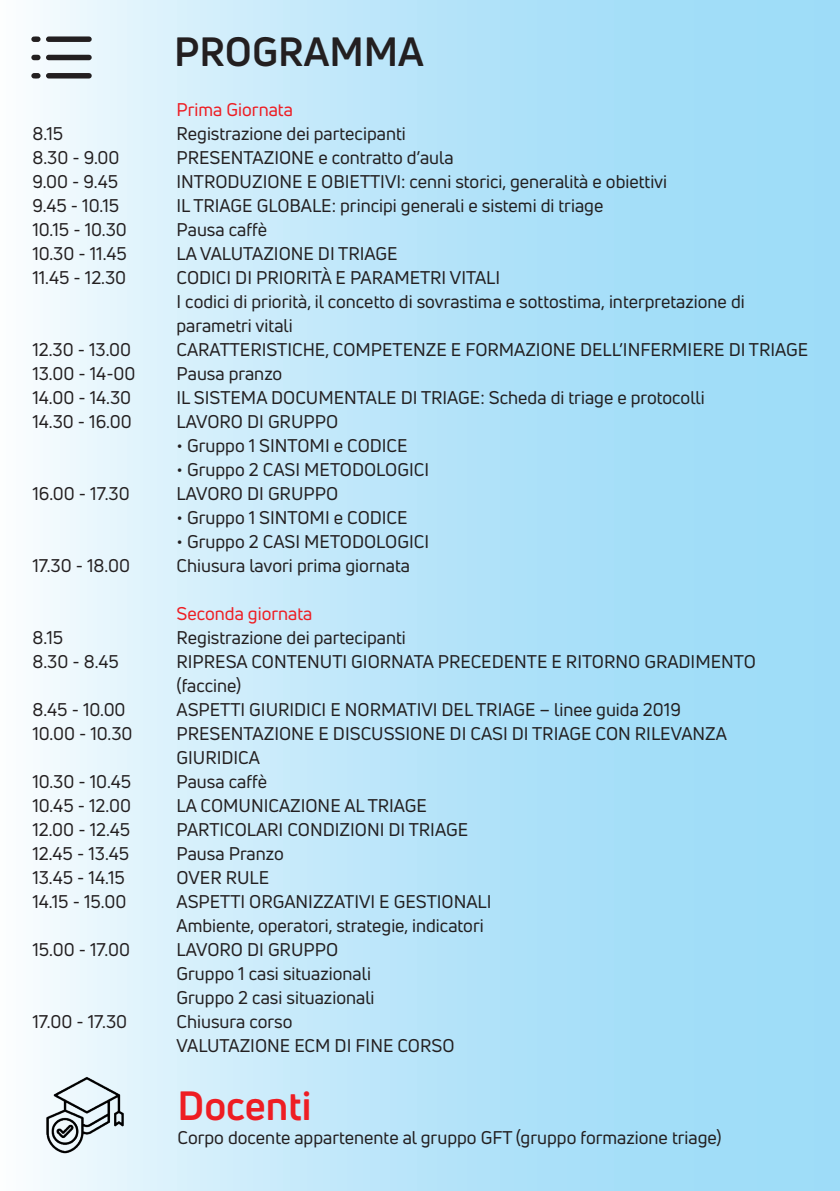
<style>
.page{position:relative;width:840px;height:1191px;background:#fff}
.page>*{position:absolute;margin:0;border:0;box-sizing:border-box;transform-origin:0 0}
.t1{font:700 40px "Uni Neue";color:#231f20}
.t2{font:700 40px "Uni Neue";color:#ee1d23}
.t3{font:18px/24px "Uni Neue";color:#231f20}
.t4{font:18px "Uni Neue";color:#ee1d23}
</style>
<div class="page">
<div style="left:0;top:0;width:839px;height:1191px;background:linear-gradient(to right,#eef8fd,#8fd7f7)"></div>
<img style="left:45px;top:1075px;width:79px;height:79px">
<svg style="left:31px;top:55px;width:61px;height:5px"></svg>
<svg style="left:31px;top:36px;width:61px;height:6px"></svg>
<svg style="left:31px;top:73px;width:61px;height:6px"></svg>
<h1 class="t1" style="left:174px;top:27px;width:251px">PROGRAMMA</h1>
<p class="t4" style="left:176px;top:98px;width:118px">Prima Giornata</p>
<p class="t3" style="left:32px;top:121px;width:32px">8.15</p>
<p class="t3" style="left:176px;top:121px;width:231px">Registrazione dei partecipanti</p>
<p class="t3" style="left:32px;top:145px;width:89px">8.30 - 9.00</p>
<p class="t3" style="left:176px;top:145px;width:278px">PRESENTAZIONE e contratto d’aula</p>
<p class="t3" style="left:32px;top:169px;width:87px">9.00 - 9.45</p>
<p class="t3" style="left:176px;top:169px;width:492px">INTRODUZIONE E OBIETTIVI: cenni storici, generalità e obiettivi</p>
<p class="t3" style="left:32px;top:193px;width:88px">9.45 - 10.15</p>
<p class="t3" style="left:176px;top:193px;width:428px">IL TRIAGE GLOBALE: principi generali e sistemi di triage</p>
<p class="t3" style="left:32px;top:217px;width:96px">10.15 - 10.30</p>
<p class="t3" style="left:176px;top:217px;width:92px">Pausa caffè</p>
<p class="t3" style="left:32px;top:241px;width:96px">10.30 - 11.45</p>
<p class="t3" style="left:176px;top:241px;width:222px">LA VALUTAZIONE DI TRIAGE</p>
<p class="t3" style="left:32px;top:265px;width:95px">11.45 - 12.30</p>
<p class="t3" style="left:176px;top:265px;width:569px">CODICI DI PRIORITÀ E PARAMETRI VITALI<br>I codici di priorità, il concetto di sovrastima e sottostima, interpretazione di parametri vitali</p>
<p class="t3" style="left:32px;top:337px;width:100px">12.30 - 13.00</p>
<p class="t3" style="left:176px;top:337px;width:633px">CARATTERISTICHE, COMPETENZE E FORMAZIONE DELL’INFERMIERE DI TRIAGE</p>
<p class="t3" style="left:32px;top:361px;width:105px">13.00 - 14-00</p>
<p class="t3" style="left:176px;top:361px;width:107px">Pausa pranzo</p>
<p class="t3" style="left:32px;top:385px;width:100px">14.00 - 14.30</p>
<p class="t3" style="left:176px;top:385px;width:529px">IL SISTEMA DOCUMENTALE DI TRIAGE: Scheda di triage e protocolli</p>
<p class="t3" style="left:32px;top:409px;width:101px">14.30 - 16.00</p>
<p class="t3" style="left:176px;top:409px;width:163px">LAVORO DI GRUPPO</p>
<p class="t3" style="left:176px;top:433px;width:232px">• Gruppo 1 SINTOMI e CODICE</p>
<p class="t3" style="left:176px;top:457px;width:254px">• Gruppo 2 CASI METODOLOGICI</p>
<p class="t3" style="left:32px;top:481px;width:99px">16.00 - 17.30</p>
<p class="t3" style="left:176px;top:481px;width:163px">LAVORO DI GRUPPO</p>
<p class="t3" style="left:176px;top:505px;width:232px">• Gruppo 1 SINTOMI e CODICE</p>
<p class="t3" style="left:176px;top:529px;width:254px">• Gruppo 2 CASI METODOLOGICI</p>
<p class="t3" style="left:32px;top:553px;width:99px">17.30 - 18.00</p>
<p class="t3" style="left:176px;top:553px;width:235px">Chiusura lavori prima giornata</p>
<p class="t4" style="left:176px;top:602px;width:137px">Seconda giornata</p>
<p class="t3" style="left:32px;top:625px;width:32px">8.15</p>
<p class="t3" style="left:176px;top:625px;width:231px">Registrazione dei partecipanti</p>
<p class="t3" style="left:32px;top:649px;width:88px">8.30 - 8.45</p>
<p class="t3" style="left:176px;top:649px;width:580px">RIPRESA CONTENUTI GIORNATA PRECEDENTE E RITORNO GRADIMENTO (faccine)</p>
<p class="t3" style="left:32px;top:697px;width:95px">8.45 - 10.00</p>
<p class="t3" style="left:176px;top:697px;width:505px">ASPETTI GIURIDICI E NORMATIVI DEL TRIAGE – linee guida 2019</p>
<p class="t3" style="left:32px;top:721px;width:102px">10.00 - 10.30</p>
<p class="t3" style="left:176px;top:721px;width:551px">PRESENTAZIONE E DISCUSSIONE DI CASI DI TRIAGE CON RILEVANZA<br>GIURIDICA</p>
<p class="t3" style="left:32px;top:769px;width:100px">10.30 - 10.45</p>
<p class="t3" style="left:176px;top:769px;width:92px">Pausa caffè</p>
<p class="t3" style="left:32px;top:793px;width:100px">10.45 - 12.00</p>
<p class="t3" style="left:176px;top:793px;width:252px">LA COMUNICAZIONE AL TRIAGE</p>
<p class="t3" style="left:32px;top:817px;width:99px">12.00 - 12.45</p>
<p class="t3" style="left:176px;top:817px;width:293px">PARTICOLARI CONDIZIONI DI TRIAGE</p>
<p class="t3" style="left:32px;top:841px;width:98px">12.45 - 13.45</p>
<p class="t3" style="left:176px;top:841px;width:109px">Pausa Pranzo</p>
<p class="t3" style="left:32px;top:865px;width:94px">13.45 - 14.15</p>
<p class="t3" style="left:176px;top:865px;width:94px">OVER RULE</p>
<p class="t3" style="left:32px;top:889px;width:95px">14.15 - 15.00</p>
<p class="t3" style="left:176px;top:889px;width:316px">ASPETTI ORGANIZZATIVI E GESTIONALI<br>Ambiente, operatori, strategie, indicatori</p>
<p class="t3" style="left:32px;top:937px;width:99px">15.00 - 17.00</p>
<p class="t3" style="left:176px;top:937px;width:199px">LAVORO DI GRUPPO<br>Gruppo 1 casi situazionali<br>Gruppo 2 casi situazionali</p>
<p class="t3" style="left:32px;top:1009px;width:96px">17.00 - 17.30</p>
<p class="t3" style="left:176px;top:1009px;width:279px">Chiusura corso<br>VALUTAZIONE ECM DI FINE CORSO</p>
<h1 class="t2" style="left:177px;top:1080px;width:135px">Docenti</h1>
<p class="t3" style="left:177px;top:1125px;width:545px">Corpo docente appartenente al gruppo GFT (gruppo formazione triage)</p>
</div>
